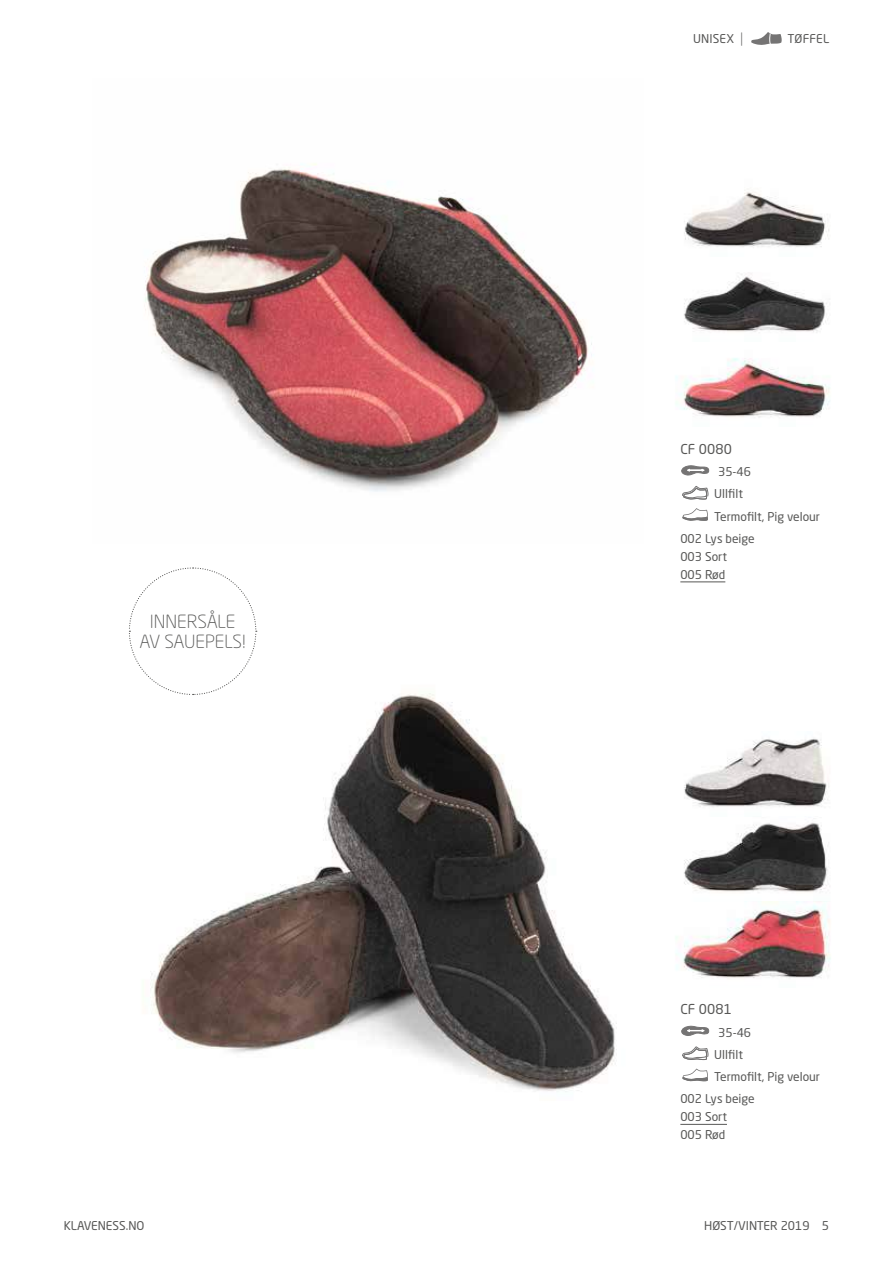
<style>
.page{position:relative;width:893px;height:1263px;background:#fff}
.page>*{position:absolute;margin:0;border:0;box-sizing:border-box;transform-origin:0 0}
.t1{font:300 18px/19.5px "Neo Sans W1 G";color:#575756;text-align:center}
.t2{font:13.5px "Neo Sans W1 G";letter-spacing:.015em;color:#575756}
.t3{font:12px/18px "Neo Sans W1 G";color:#575756}
.s1{font-weight:300;font-size:14.25px}
</style>
<div class="page">
<svg style="left:751px;top:32px;width:31px;height:13px"></svg>
<img style="left:150px;top:693px;width:467px;height:399px">
<img style="left:145px;top:163px;width:447px;height:329px">
<hr style="left:680px;top:581px;width:45px;height:1px;background:#575756">
<svg style="left:681px;top:465px;width:28px;height:11px"></svg>
<svg style="left:682px;top:486px;width:26px;height:14px"></svg>
<svg style="left:682px;top:508px;width:26px;height:13px"></svg>
<hr style="left:680px;top:1124px;width:47px;height:1px;background:#575756">
<svg style="left:681px;top:1025px;width:28px;height:11px"></svg>
<svg style="left:682px;top:1046px;width:26px;height:14px"></svg>
<svg style="left:682px;top:1068px;width:26px;height:13px"></svg>
<img style="left:676px;top:192px;width:154px;height:226px">
<img style="left:676px;top:738px;width:155px;height:240px">
<svg style="left:129px;top:567px;width:128px;height:129px"></svg>
<p class="t3" style="left:693px;top:29px;width:52px">UNISEX <span class="s1">|</span></p>
<p class="t3" style="left:787px;top:29px;width:43px">TØFFEL</p>
<h1 class="t1" style="left:139px;top:612px;width:108px">INNERSÅLE<br>AV SAUEPELS!</h1>
<p class="t2" style="left:680px;top:441px;width:53px">CF 0080</p>
<p class="t3" style="left:718px;top:462px;width:35px">35-46</p>
<p class="t3" style="left:714px;top:485px;width:30px">Ullfilt</p>
<p class="t3" style="left:714px;top:507px;width:107px">Termofilt, Pig velour</p>
<p class="t3" style="left:680px;top:529px;width:76px">002 Lys beige</p>
<p class="t3" style="left:680px;top:547px;width:48px">003 Sort<br>005 Rød</p>
<p class="t2" style="left:680px;top:1001px;width:53px">CF 0081</p>
<p class="t3" style="left:718px;top:1023px;width:35px">35-46</p>
<p class="t3" style="left:714px;top:1045px;width:30px">Ullfilt</p>
<p class="t3" style="left:714px;top:1067px;width:107px">Termofilt, Pig velour</p>
<p class="t3" style="left:680px;top:1090px;width:76px">002 Lys beige</p>
<p class="t3" style="left:680px;top:1108px;width:48px">003 Sort<br>005 Rød</p>
<p class="t3" style="left:64px;top:1216px;width:82px">KLAVENESS.NO</p>
<p class="t3" style="left:704px;top:1216px;width:126px">HØST/VINTER 2019 5</p>
</div>
